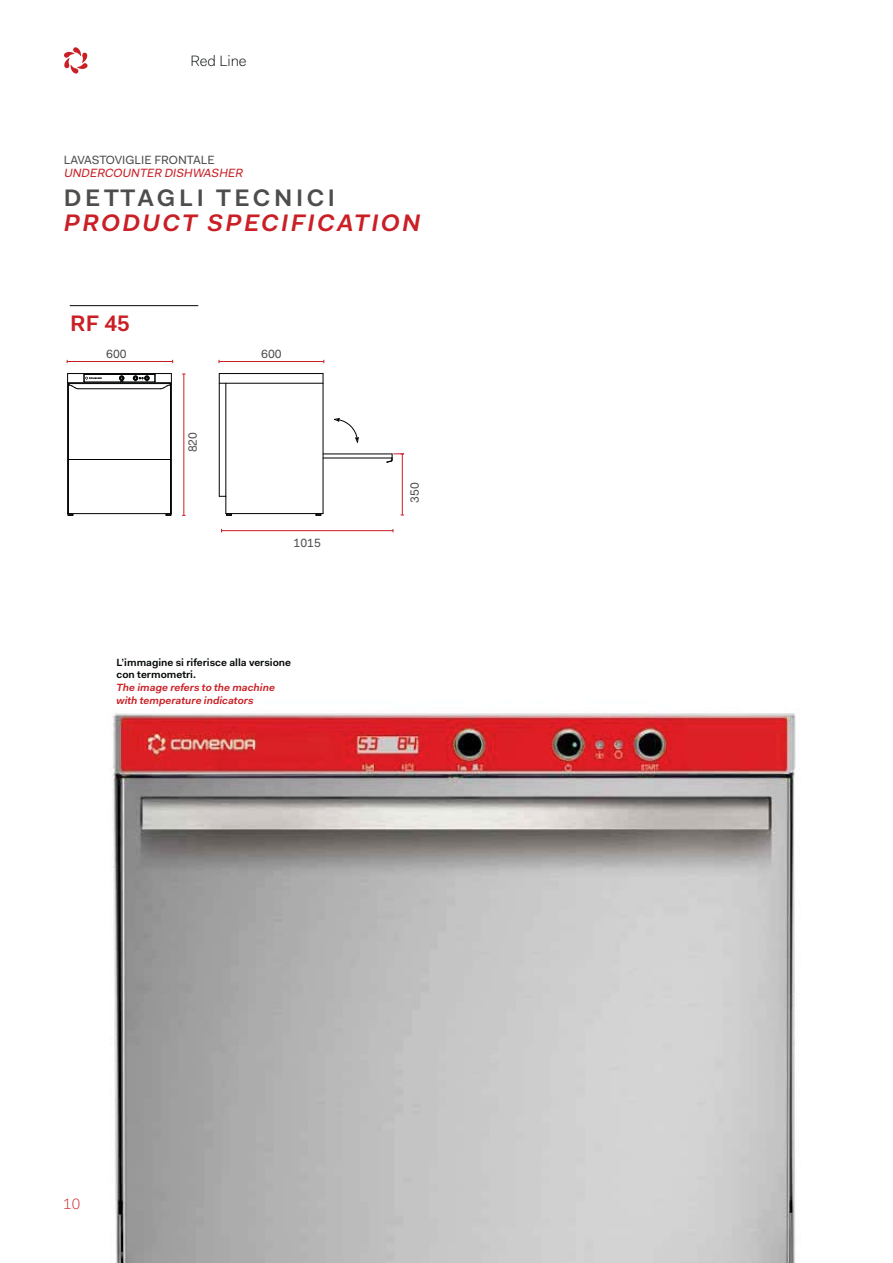
<style>
.page{position:relative;width:893px;height:1263px;background:#fff}
.page>*{position:absolute;margin:0;border:0;box-sizing:border-box;transform-origin:0 0}
.t1{font:italic 600 24px "Fakt Pro";letter-spacing:.1em;color:#c91f25}
.t2{font:600 24px "Fakt Pro";letter-spacing:.15em;color:#4e4d4c}
.t3{font:600 22.5px "Fakt Pro";color:#c91f25}
.t4{font:300 15px "Fakt Pro";color:#030806}
.t5{font:300 15px "Fakt Pro";color:#c91f25}
.t6{font:12px "Fakt Pro";color:#4e4d4c}
.t7{font:italic 12px "Fakt Pro";color:#c91f25}
.t8{font:italic 600 10.5px/12.6px "Fakt Pro";color:#c91f25}
.t9{font:600 10.5px/12.6px "Fakt Pro";color:#030806}
</style>
<div class="page">
<img style="left:112px;top:713px;width:684px;height:550px">
<hr style="left:70px;top:305px;width:128px;height:1px;background:#030806">
<hr style="left:323px;top:458px;width:69px;height:1px;background:#010202">
<hr style="left:67px;top:374px;width:1px;height:140px;background:#010202">
<hr style="left:68px;top:373px;width:103px;height:1px;background:#010202">
<hr style="left:171px;top:374px;width:1px;height:140px;background:#010202">
<hr style="left:68px;top:384px;width:1px;height:130px;background:#010202">
<hr style="left:170px;top:384px;width:1px;height:130px;background:#010202">
<hr style="left:68px;top:513px;width:103px;height:1px;background:#010202">
<hr style="left:68px;top:459px;width:102px;height:1px;background:#010202">
<hr style="left:226px;top:513px;width:97px;height:1px;background:#010202">
<hr style="left:323px;top:374px;width:1px;height:140px;background:#010202">
<hr style="left:219px;top:373px;width:104px;height:1px;background:#010202">
<hr style="left:219px;top:374px;width:1px;height:122px;background:#010202">
<hr style="left:219px;top:383px;width:104px;height:1px;background:#010202">
<svg style="left:334px;top:418px;width:25px;height:25px"></svg>
<hr style="left:323px;top:454px;width:69px;height:1px;background:#010202">
<hr style="left:68px;top:383px;width:102px;height:1px;background:#010202">
<hr style="left:225px;top:383px;width:1px;height:113px;background:#010202">
<hr style="left:84px;top:382px;width:71px;height:1px;background:#010202">
<hr style="left:84px;top:374px;width:71px;height:1px;background:#010202">
<hr style="left:79px;top:388px;width:81px;height:1px;background:#010202">
<svg style="left:68px;top:514px;width:6px;height:2px"></svg>
<svg style="left:219px;top:496px;width:13px;height:20px"></svg>
<svg style="left:315px;top:514px;width:6px;height:2px"></svg>
<svg style="left:166px;top:514px;width:6px;height:2px"></svg>
<svg style="left:119px;top:376px;width:5px;height:6px"></svg>
<svg style="left:133px;top:374px;width:38px;height:15px"></svg>
<svg style="left:68px;top:374px;width:34px;height:15px"></svg>
<hr style="left:67px;top:361px;width:106px;height:1px;background:#c91f25">
<hr style="left:219px;top:361px;width:105px;height:1px;background:#c91f25">
<hr style="left:221px;top:530px;width:172px;height:1px;background:#c91f25">
<hr style="left:183px;top:374px;width:1px;height:141px;background:#c91f25">
<hr style="left:402px;top:454px;width:1px;height:61px;background:#c91f25">
<svg style="left:386px;top:453px;width:18px;height:10px"></svg>
<svg style="left:64px;top:47px;width:24px;height:27px"></svg>
<h3 class="t4" style="left:190px;top:52px;width:58px">Red Line</h3>
<p class="t6" style="left:64px;top:154px;width:152px">LAVASTOVIGLIE FRONTALE</p>
<p class="t7" style="left:64px;top:168px;width:182px">UNDERCOUNTER DISHWASHER</p>
<h1 class="t2" style="left:64px;top:187px;width:273px">DETTAGLI TECNICI</h1>
<h1 class="t1" style="left:64px;top:213px;width:358px">PRODUCT SPECIFICATION</h1>
<h2 class="t3" style="left:70px;top:313px;width:61px">RF 45</h2>
<p class="t6" style="left:106px;top:349px;width:22px">600</p>
<p class="t6" style="left:261px;top:349px;width:22px">600</p>
<p class="t6" style="left:188px;top:452px;width:22px;rotate:-90deg">820</p>
<p class="t6" style="left:293px;top:538px;width:29px">1015</p>
<p class="t9" style="left:116px;top:657px;width:176px">L’immagine si riferisce alla versione con termometri.</p>
<p class="t8" style="left:116px;top:682px;width:160px">The image refers to the machine with temperature indicators</p>
<p class="t6" style="left:409px;top:503px;width:22px;rotate:-90deg">350</p>
<h3 class="t5" style="left:63px;top:1195px;width:19px">10</h3>
</div>
